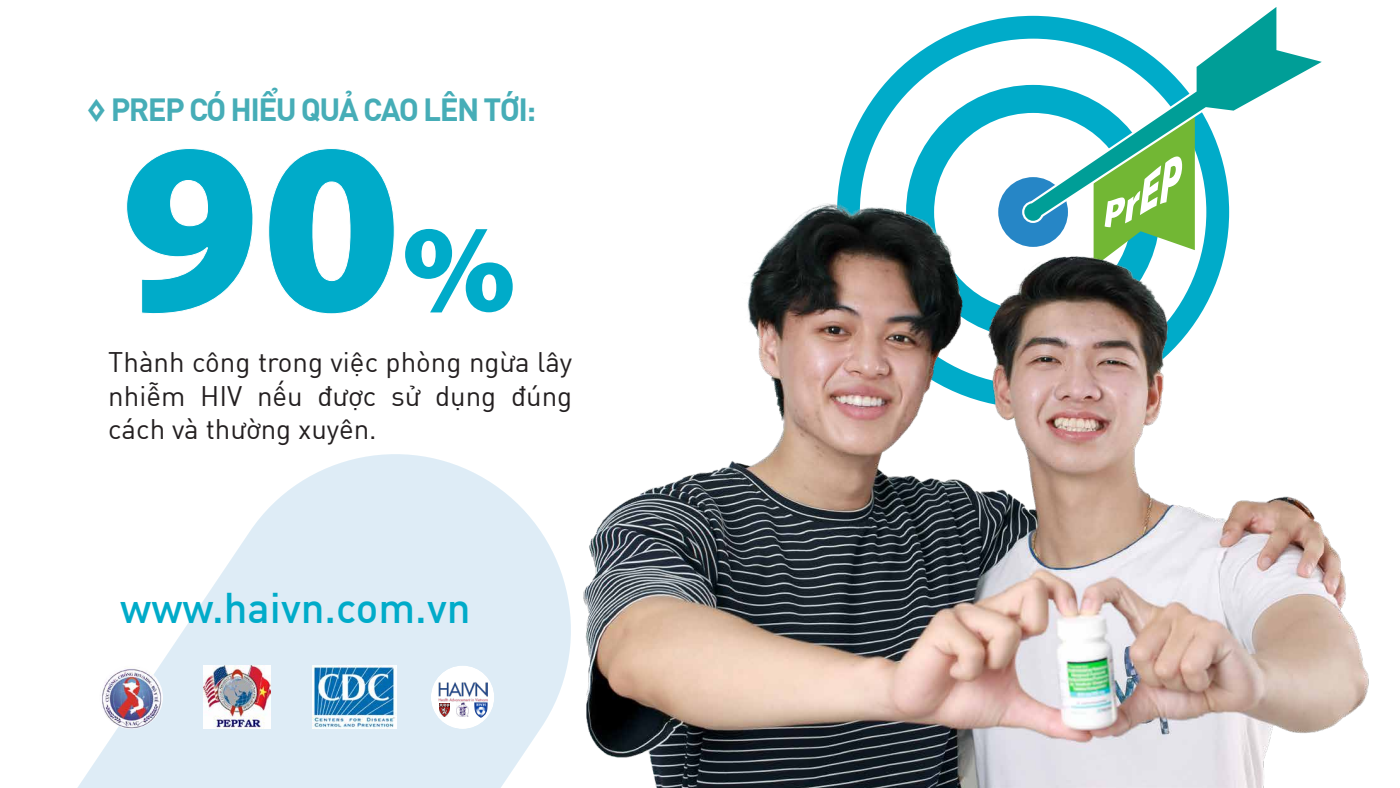
<style>
.page{position:relative;width:1400px;height:788px;background:#fff}
.page>*{position:absolute;margin:0;border:0;box-sizing:border-box;transform-origin:0 0}
.t1{font:900 245.79px "Myriad Pro";color:#00abc9}
.t2{font:500 42px "DIN Pro";color:#00abc9}
.t3{font:700 31.41px "DIN Pro";letter-spacing:-.05em;color:#46adb7}
.t4{font:27.65px/33.2px "DIN Pro";color:#231f20;text-align:justify}
.s1{font-size:124.25px}
</style>
<div class="page">
<svg style="left:849px;top:16px;width:171px;height:128px"></svg>
<svg style="left:906px;top:85px;width:114px;height:59px"></svg>
<svg style="left:1024px;top:7px;width:298px;height:137px"></svg>
<svg style="left:1094px;top:114px;width:101px;height:30px"></svg>
<img style="left:583px;top:144px;width:786px;height:644px">
<svg style="left:77px;top:454px;width:494px;height:334px;fill:#deecf6"></svg>
<img style="left:313px;top:665px;width:84px;height:64px">
<img style="left:204px;top:665px;width:67px;height:64px">
<div style="left:431px;top:665px;width:63px;height:64px;background:#fff;border-radius:50%"></div>
<svg style="left:474px;top:702px;width:14px;height:16px"></svg>
<img style="left:438px;top:682px;width:49px;height:19px">
<svg style="left:439px;top:703px;width:11px;height:13px"></svg>
<img style="left:456px;top:702px;width:13px;height:14px">
<img style="left:100px;top:665px;width:63px;height:64px;border-radius:32px">
<p class="t3" style="left:87px;top:86px;width:451px">◊ PREP CÓ HIỂU QUẢ CAO LÊN TỚI:</p>
<h1 class="t1" style="left:120px;top:64px;width:397px">90<span class="s1">%</span></h1>
<p class="t4" style="left:108px;top:344px;width:466px">Thành công trong việc phòng ngừa lây nhiễm HIV nếu được sử dụng đúng cách và thường xuyên.</p>
<h2 class="t2" style="left:120px;top:576px;width:352px">www.haivn.com.vn</h2>
</div>
